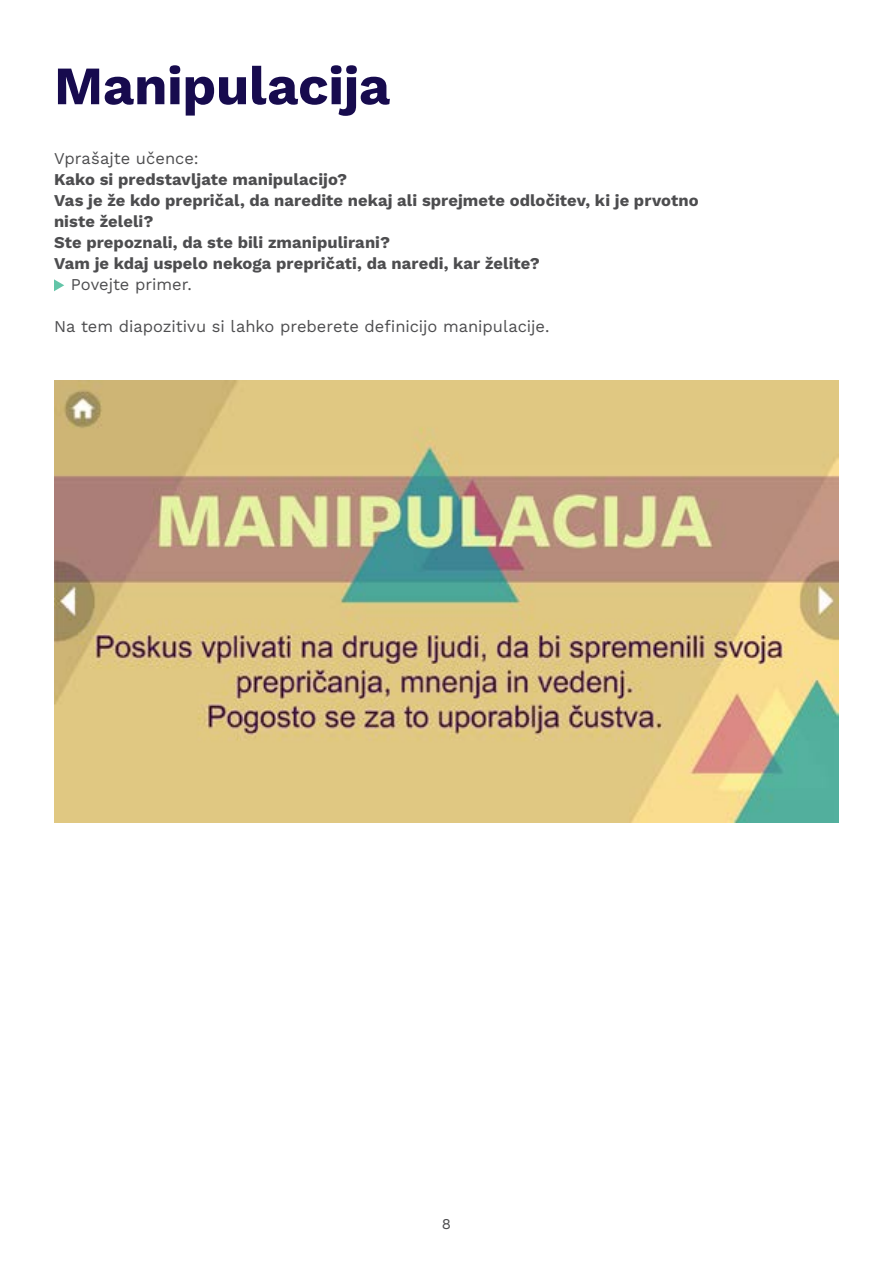
<style>
.page{position:relative;width:893px;height:1263px;background:#fff}
.page>*{position:absolute;margin:0;border:0;box-sizing:border-box;transform-origin:0 0}
.t1{font:700 54px "Work Sans";letter-spacing:-.005em;color:#170b4e}
.t2{font:700 16.5px/21px "Work Sans";letter-spacing:.005em;color:#4d4d4f}
.t3{font:16.5px "Work Sans";color:#4d4d4f}
.t4{font:15px "Work Sans";color:#4d4d4f}
</style>
<div class="page">
<img style="left:54px;top:381px;width:785px;height:441px">
<svg style="left:54px;top:279px;width:10px;height:12px"></svg>
<h1 class="t1" style="left:54px;top:45px;width:338px">Manipulacija</h1>
<p class="t3" style="left:54px;top:146px;width:146px">Vprašajte učence:</p>
<p class="t2" style="left:54px;top:168px;width:646px">Kako si predstavljate manipulacijo?<br>Vas je že kdo prepričal, da naredite nekaj ali sprejmete odločitev, ki je prvotno niste želeli?<br>Ste prepoznali, da ste bili zmanipulirani?<br>Vam je kdaj uspelo nekoga prepričati, da naredi, kar želite?</p>
<p class="t3" style="left:71px;top:272px;width:122px">Povejte primer.</p>
<p class="t3" style="left:54px;top:314px;width:497px">Na tem diapozitivu si lahko preberete definicijo manipulacije.</p>
<p class="t4" style="left:442px;top:1212px;width:11px">8</p>
</div>
